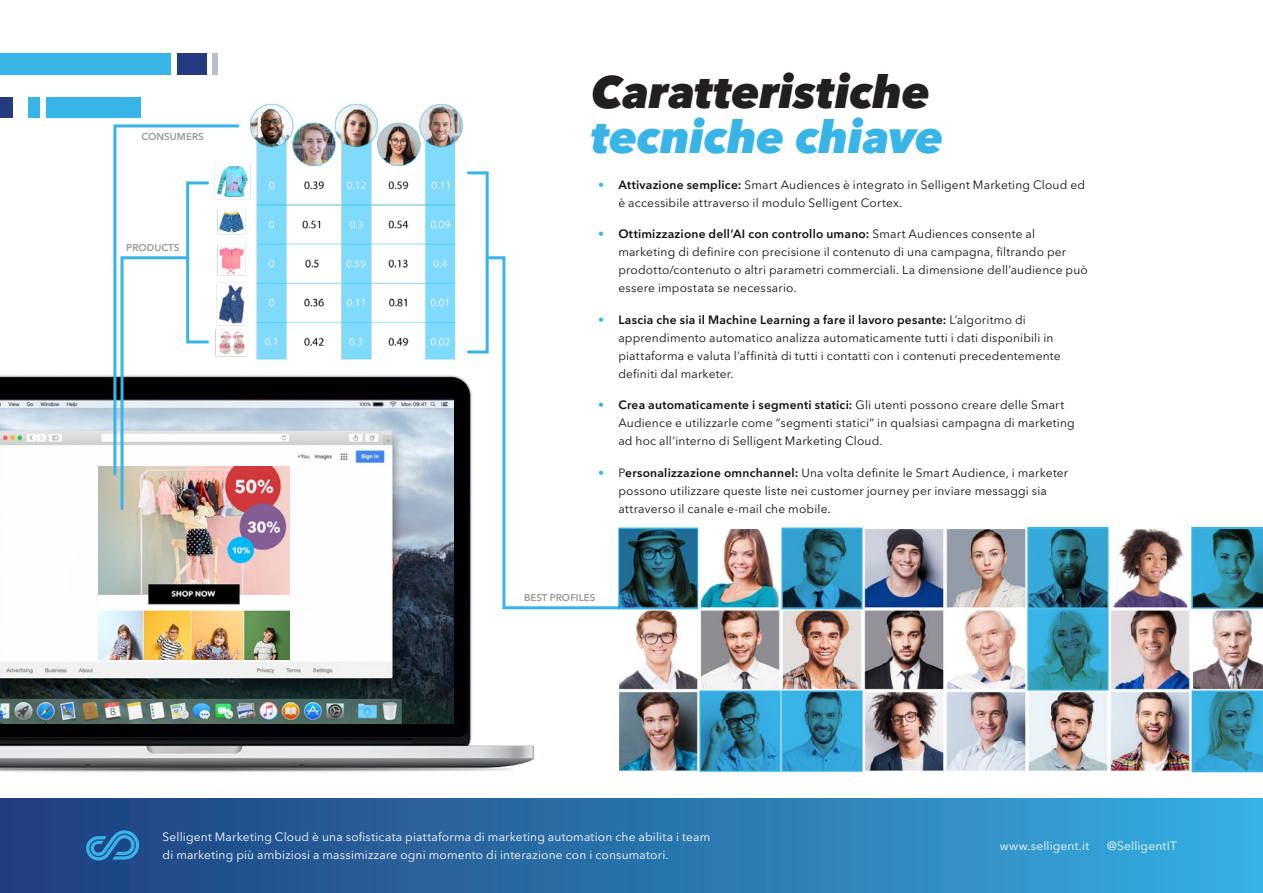
<style>
.page{position:relative;width:1263px;height:893px;background:#fff}
.page>*{position:absolute;margin:0;border:0;box-sizing:border-box;transform-origin:0 0}
.t1{font:italic 800 45px/45px "Avenir Next LT Pro";letter-spacing:-.005em;color:#231f20}
.t2{font:12px/18px "Avenir Next LT Pro";letter-spacing:.015em;color:#111013}
.t3{font:12px/18px "Avenir Next LT Pro";letter-spacing:.015em;color:#fff}
.t4{font:600 9.9px "Avenir Next LT Pro";color:#97999c}
.s1{color:#39b4e7}
.s2{font-weight:600;color:#39b4e7}
.s3{font-weight:600}
</style>
<div class="page">
<svg style="left:490px;top:256px;width:132px;height:354px"></svg>
<div style="left:0;top:799px;width:1263px;height:94px;background:linear-gradient(to right,#1f3b7b,#37addf)"></div>
<svg style="left:86px;top:830px;width:53px;height:30px;background:#2978b2"></svg>
<div style="left:0;top:53px;width:171px;height:22px;background:#39b4e7"></div>
<div style="left:178px;top:53px;width:29px;height:22px;background:#243b7f"></div>
<div style="left:212px;top:53px;width:6px;height:22px;background:#b6c1c7"></div>
<div style="left:0;top:97px;width:13px;height:21px;background:#243b7f"></div>
<div style="left:28px;top:97px;width:12px;height:21px;background:#39b4e7"></div>
<div style="left:46px;top:97px;width:95px;height:21px;background:#39b4e7"></div>
<img style="left:0;top:375px;width:533px;height:397px">
<img style="left:0;top:400px;width:454px;height:323px">
<img style="left:241px;top:104px;width:222px;height:256px">
<svg style="left:467px;top:171px;width:23px;height:183px"></svg>
<img style="left:620px;top:529px;width:643px;height:241px">
<svg style="left:618px;top:528px;width:80px;height:81px;background:#21566b"></svg>
<svg style="left:781px;top:690px;width:81px;height:82px;background:#359bc6"></svg>
<svg style="left:1027px;top:609px;width:81px;height:81px;background:#3396b3"></svg>
<svg style="left:1191px;top:690px;width:72px;height:82px;background:#389bbd"></svg>
<svg style="left:1027px;top:527px;width:81px;height:82px;background:#2c7c9a"></svg>
<svg style="left:1191px;top:527px;width:72px;height:82px;background:#2e8198"></svg>
<svg style="left:781px;top:528px;width:81px;height:81px;background:#2b7fa2"></svg>
<svg style="left:699px;top:690px;width:81px;height:82px;background:#318ab0"></svg>
<img style="left:98px;top:466px;width:192px;height:194px">
<svg style="left:112px;top:124px;width:129px;height:353px"></svg>
<svg style="left:119px;top:180px;width:92px;height:331px"></svg>
<p class="t4" style="left:142px;top:131px;width:64px">CONSUMERS</p>
<p class="t4" style="left:126px;top:241px;width:55px">PRODUCTS</p>
<p class="t1" style="left:591px;top:69px;width:354px">Caratteristiche <span class="s1">tecniche chiave</span></p>
<p class="t2" style="left:618px;top:176px;width:468px;text-indent:-20px"><span class="s2">•</span> <span class="s3">Attivazione semplice:</span> Smart Audiences è integrato in Selligent Marketing Cloud ed è accessibile attraverso il modulo Selligent Cortex.</p>
<p class="t2" style="left:618px;top:225px;width:471px;text-indent:-20px"><span class="s2">•</span> <span class="s3">Ottimizzazione dell’AI con controllo umano:</span> Smart Audiences consente al marketing di definire con precisione il contenuto di una campagna, filtrando per prodotto/contenuto o altri parametri commerciali. La dimensione dell’audience può essere impostata se necessario.</p>
<p class="t2" style="left:618px;top:311px;width:444px;text-indent:-20px"><span class="s2">•</span> <span class="s3">Lascia che sia il Machine Learning a fare il lavoro pesante:</span> L’algoritmo di apprendimento automatico analizza automaticamente tutti i dati disponibili in piattaforma e valuta l’affinità di tutti i contatti con i contenuti precedentemente definiti dal marketer.</p>
<p class="t2" style="left:618px;top:396px;width:458px;text-indent:-20px"><span class="s2">•</span> <span class="s3">Crea automaticamente i segmenti statici:</span> Gli utenti possono creare delle Smart<br>Audience e utilizzarle come “segmenti statici” in qualsiasi campagna di marketing ad hoc all’interno di Selligent Marketing Cloud.</p>
<p class="t2" style="left:618px;top:464px;width:451px;text-indent:-20px"><span class="s1">•</span> P<span class="s3">ersonalizzazione omnchannel:</span> Una volta definite le Smart Audience, i marketer possono utilizzare queste liste nei customer journey per inviare messaggi sia attraverso il canale e-mail che mobile.</p>
<p class="t4" style="left:524px;top:591px;width:73px">BEST PROFILES</p>
<p class="t3" style="left:163px;top:828px;width:549px">Selligent Marketing Cloud è una sofisticata piattaforma di marketing automation che abilita i team di marketing più ambiziosi a massimizzare ogni momento di interazione con i consumatori.</p>
<p class="t3" style="left:1000px;top:837px;width:91px">www.selligent.it</p>
<p class="t3" style="left:1107px;top:837px;width:71px">@SelligentIT</p>
</div>
